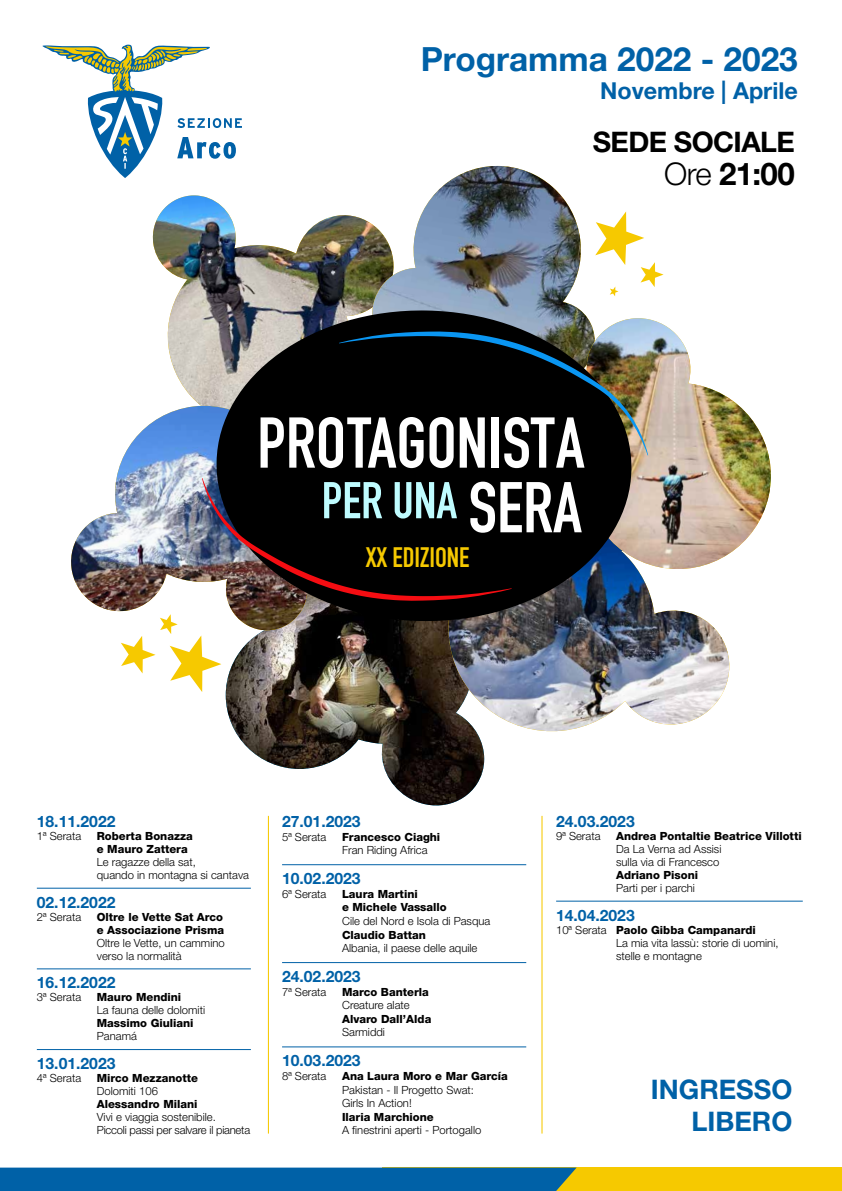
<style>
.page{position:relative;width:842px;height:1191px;background:#fff}
.page>*{position:absolute;margin:0;border:0;box-sizing:border-box;transform-origin:0 0}
.t1{font:700 70.5px "DIN Condensed";color:#fff}
.t2{font:700 50.8px "DIN Condensed";color:#bffcff}
.t3{font:700 33.4px "Helvetica Neue LT Std";color:#0061a7}
.t4{font:700 31.3px "Helvetica Neue LT Std";color:#000}
.t5{font:700 28.3px "Helvetica Neue LT Std";letter-spacing:-.02em;color:#000}
.t6{font:27.8px "DIN Engschrift Std";color:#f6c900}
.t7{font:700 27px/32.4px "Helvetica Neue LT Std";color:#0061a7;text-align:right}
.t8{font:700 23.4px "Helvetica Neue LT Std";color:#0061a7}
.t9{font:700 15.7px "Helvetica Neue LT Std";color:#0061a7}
.t10{font:300 11.3px/12.9px "Helvetica Neue LT Std";color:#000}
.t11{font:800 11.3px/12.9px "Helvetica Neue LT Std";color:#000}
.t12{font:300 11.3px/12.9px "Helvetica Neue LT Std";letter-spacing:-.02em;color:#000}
.s1{font-weight:300}
.s2{font-size:70.5px;color:#fff}
.s3{font-weight:800}
</style>
<div class="page">
<div style="left:383px;top:1167px;width:459px;height:24px;background:#f6c900"></div>
<svg style="left:42px;top:45px;width:200px;height:133px"></svg>
<div style="left:0;top:1167px;width:577px;height:24px;background:#0061a7"></div>
<hr style="left:37px;top:888px;width:214px;height:1px;background:#0061a7">
<hr style="left:37px;top:968px;width:214px;height:1px;background:#0061a7">
<hr style="left:37px;top:1049px;width:214px;height:1px;background:#0061a7">
<hr style="left:282px;top:864px;width:244px;height:1px;background:#0061a7">
<hr style="left:282px;top:962px;width:244px;height:1px;background:#0061a7">
<hr style="left:282px;top:1046px;width:244px;height:1px;background:#0061a7">
<hr style="left:556px;top:901px;width:247px;height:1px;background:#0061a7">
<hr style="left:268px;top:816px;width:1px;height:317px;background:#f6c900">
<hr style="left:541px;top:816px;width:1px;height:317px;background:#f6c900">
<img style="left:226px;top:623px;width:258px;height:183px">
<img style="left:436px;top:577px;width:294px;height:161px">
<img style="left:152px;top:195px;width:217px;height:205px">
<img style="left:369px;top:166px;width:212px;height:142px">
<img style="left:633px;top:318px;width:138px;height:259px">
<img style="left:71px;top:406px;width:239px;height:226px">
<svg style="left:595px;top:211px;width:68px;height:85px"></svg>
<img style="left:215px;top:308px;width:418px;height:315px">
<svg style="left:202px;top:478px;width:310px;height:123px;background:#191011"></svg>
<svg style="left:339px;top:331px;width:309px;height:124px;background:#131817"></svg>
<svg style="left:121px;top:614px;width:100px;height:78px"></svg>
<h3 class="t3" style="left:421px;top:38px;width:379px">Programma 2022 - 2023</h3>
<h3 class="t8" style="left:600px;top:76px;width:199px">Novembre | Aprile</h3>
<h3 class="t5" style="left:593px;top:125px;width:204px">SEDE SOCIALE</h3>
<h3 class="t4" style="left:664px;top:154px;width:132px"><span class="s1">Ore</span> 21:00</h3>
<h1 class="t1" style="left:257px;top:395px;width:329px">PROTAGONISTA</h1>
<h2 class="t2" style="left:322px;top:466px;width:262px">PER UNA <span class="s2">SERA</span></h2>
<h3 class="t6" style="left:366px;top:541px;width:105px">XX EDIZIONE</h3>
<h3 class="t9" style="left:37px;top:811px;width:80px">18.11.2022</h3>
<p class="t10" style="left:37px;top:829px;width:46px">1ª Serata</p>
<p class="t11" style="left:97px;top:829px;width:97px">Roberta Bonazza e Mauro Zattera</p>
<p class="t10" style="left:97px;top:855px;width:154px">Le ragazze della sat,<br>quando in montagna si cantava</p>
<h3 class="t9" style="left:37px;top:892px;width:80px">02.12.2022</h3>
<p class="t10" style="left:37px;top:910px;width:46px">2ª Serata</p>
<p class="t11" style="left:97px;top:910px;width:129px">Oltre le Vette Sat Arco e Associazione Prisma</p>
<p class="t10" style="left:97px;top:936px;width:129px">Oltre le Vette, un cammino verso la normalità</p>
<h3 class="t9" style="left:37px;top:973px;width:80px">16.12.2022</h3>
<p class="t10" style="left:37px;top:990px;width:46px">3ª Serata</p>
<p class="t11" style="left:97px;top:991px;width:86px">Mauro Mendini</p>
<p class="t10" style="left:97px;top:1003px;width:110px">La fauna delle dolomiti</p>
<p class="t11" style="left:97px;top:1016px;width:98px">Massimo Giuliani</p>
<p class="t10" style="left:97px;top:1029px;width:42px">Panamá</p>
<h3 class="t9" style="left:37px;top:1053px;width:80px">13.01.2023</h3>
<p class="t10" style="left:37px;top:1071px;width:46px">4ª Serata</p>
<p class="t11" style="left:97px;top:1071px;width:103px">Mirco Mezzanotte</p>
<p class="t10" style="left:97px;top:1084px;width:63px">Dolomiti 106</p>
<p class="t11" style="left:97px;top:1097px;width:102px">Alessandro Milani</p>
<p class="t12" style="left:97px;top:1110px;width:155px">Vivi e viaggia sostenibile.<br>Piccoli passi per salvare il pianeta</p>
<h3 class="t9" style="left:282px;top:811px;width:80px">27.01.2023</h3>
<p class="t10" style="left:282px;top:830px;width:46px">5ª Serata</p>
<p class="t11" style="left:342px;top:830px;width:100px">Francesco Ciaghi</p>
<p class="t10" style="left:342px;top:843px;width:87px">Fran Riding Africa</p>
<h3 class="t9" style="left:282px;top:869px;width:80px">10.02.2023</h3>
<p class="t10" style="left:282px;top:887px;width:46px">6ª Serata</p>
<p class="t11" style="left:342px;top:887px;width:106px;line-height:13.6px">Laura Martini<br>e Michele Vassallo</p>
<p class="t10" style="left:342px;top:914px;width:150px">Cile del Nord e Isola di Pasqua</p>
<p class="t11" style="left:342px;top:928px;width:85px">Claudio Battan</p>
<p class="t10" style="left:342px;top:941px;width:137px">Albania, il paese delle aquile</p>
<h3 class="t9" style="left:282px;top:967px;width:80px">24.02.2023</h3>
<p class="t10" style="left:282px;top:985px;width:46px">7ª Serata</p>
<p class="t11" style="left:342px;top:985px;width:88px">Marco Banterla</p>
<p class="t10" style="left:342px;top:998px;width:69px">Creature alate</p>
<p class="t11" style="left:342px;top:1012px;width:91px">Alvaro Dall’Alda</p>
<p class="t10" style="left:342px;top:1025px;width:44px">Sarmiddi</p>
<h3 class="t9" style="left:282px;top:1051px;width:80px">10.03.2023</h3>
<p class="t10" style="left:282px;top:1069px;width:46px">8ª Serata</p>
<p class="t11" style="left:342px;top:1069px;width:167px">Ana Laura Moro e Mar García</p>
<p class="t10" style="left:342px;top:1082px;width:134px;line-height:13.6px">Pakistan - Il Progetto Swat:<br>Girls In Action!</p>
<p class="t11" style="left:342px;top:1110px;width:93px">Ilaria Marchione</p>
<p class="t10" style="left:342px;top:1123px;width:141px">A finestrini aperti - Portogallo</p>
<h3 class="t9" style="left:556px;top:811px;width:80px">24.03.2023</h3>
<p class="t10" style="left:556px;top:829px;width:46px">9ª Serata</p>
<p class="t11" style="left:616px;top:829px;width:187px">Andrea Pontaltie Beatrice Villotti</p>
<p class="t10" style="left:616px;top:842px;width:107px">Da La Verna ad Assisi sulla via di Francesco</p>
<p class="t11" style="left:616px;top:868px;width:83px">Adriano Pisoni</p>
<p class="t10" style="left:616px;top:881px;width:80px">Parti per i parchi</p>
<h3 class="t9" style="left:556px;top:905px;width:80px">14.04.2023</h3>
<p class="t10" style="left:616px;top:923px;width:164px;text-indent:-60px">10ª Serata <span class="s3">Paolo Gibba Campanardi<br></span>La mia vita lassù: storie di uomini, stelle e montagne</p>
<h3 class="t7" style="left:651px;top:1072px;width:143px">INGRESSO<br>LIBERO</h3>
</div>
